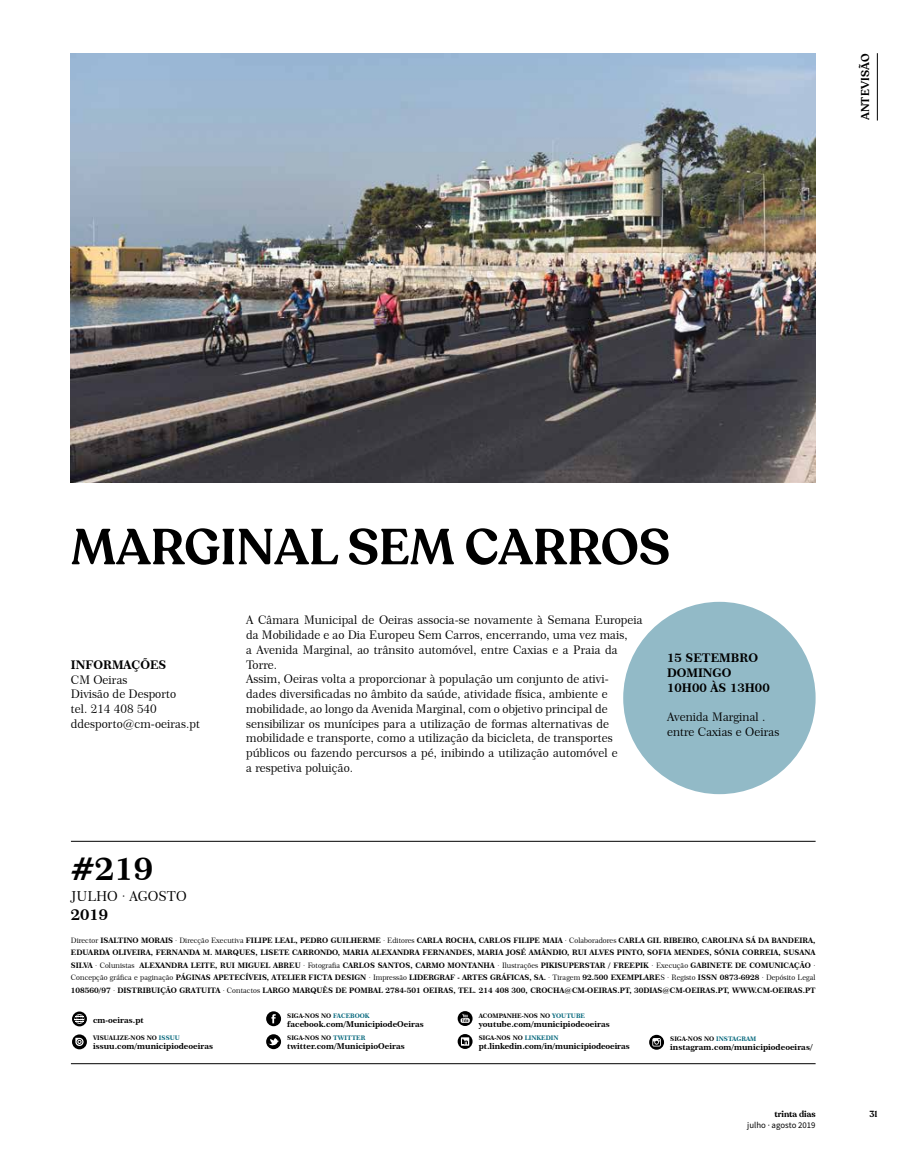
<style>
.page{position:relative;width:922px;height:1170px;background:#fff}
.page>*{position:absolute;margin:0;border:0;box-sizing:border-box;transform-origin:0 0}
.t1{font:600 50px "Recoleta";color:#000}
.t2{font:31.25px "Century 751 BT Bold B";color:#000}
.t3{font:15px "Century 751 BT Bold B";color:#000}
.t4{font:13.75px "Century 751 BT Roman B";color:#000}
.t5{font:11.88px/14.8px "Century 751 BT Roman B";color:#000}
.t6{font:11.88px/14.8px "Century 751 BT Bold B";color:#000}
.t7{font:600 11.25px "Recoleta";letter-spacing:.02em;color:#000}
.t8{font:8.75px "Source Sans Pro";color:#000}
.t9{font:600 8.75px "Recoleta";color:#000}
.t10{font:8.12px "Century 751 BT Bold B";color:#000}
.t11{font:7.5px/12.5px "Century 751 BT Bold B";color:#000;text-align:justify}
.t12{font:6.25px "Century 751 BT Bold B";color:#000}
.s1{font-family:"Century 751 BT Roman B"}
.s2{color:#00657a}
</style>
<div class="page">
<img style="left:71px;top:53px;width:744px;height:429px">
<hr style="left:876px;top:53px;width:1px;height:67px;background:#000">
<hr style="left:71px;top:841px;width:744px;height:1px;background:#000">
<hr style="left:71px;top:1063px;width:744px;height:1px;background:#000">
<div style="left:623px;top:601px;width:192px;height:193px;background:#92bac7;border-radius:50%"></div>
<svg style="left:72px;top:1034px;width:15px;height:15px"></svg>
<svg style="left:72px;top:1011px;width:15px;height:15px"></svg>
<svg style="left:75px;top:1013px;width:9px;height:10px"></svg>
<svg style="left:266px;top:1034px;width:15px;height:15px"></svg>
<svg style="left:266px;top:1011px;width:15px;height:15px"></svg>
<svg style="left:457px;top:1011px;width:15px;height:14px"></svg>
<svg style="left:457px;top:1034px;width:15px;height:14px"></svg>
<svg style="left:649px;top:1034px;width:15px;height:15px"></svg>
<h3 class="t7" style="left:858px;top:120px;width:69px;rotate:-90deg">ANTEVISÃO</h3>
<h1 class="t1" style="left:71px;top:516px;width:600px">MARGINAL SEM CARROS</h1>
<h3 class="t6" style="left:71px;top:657px;width:97px">INFORMAÇÕES</h3>
<h3 class="t5" style="left:71px;top:671px;width:131px">CM Oeiras<br>Divisão de Desporto<br>tel. 214 408 540 ddesporto@cm-oeiras.pt</h3>
<h2 class="t2" style="left:71px;top:849px;width:84px">#219</h2>
<h3 class="t4" style="left:71px;top:888px;width:117px">JULHO · AGOSTO</h3>
<h3 class="t3" style="left:71px;top:905px;width:39px">2019</h3>
<p class="t5" style="left:246px;top:612px;width:398px">A Câmara Municipal de Oeiras associa-se novamente à Semana Europeia da Mobilidade e ao Dia Europeu Sem Carros, encerrando, uma vez mais,<br>a Avenida Marginal, ao trânsito automóvel, entre Caxias e a Praia da Torre.<br>Assim, Oeiras volta a proporcionar à população um conjunto de ativi-<br>dades diversificadas no âmbito da saúde, atividade física, ambiente e mobilidade, ao longo da Avenida Marginal, com o objetivo principal de sensibilizar os munícipes para a utilização de formas alternativas de mobilidade e transporte, como a utilização da bicicleta, de transportes públicos ou fazendo percursos a pé, inibindo a utilização automóvel e<br>a respetiva poluição.</p>
<h3 class="t6" style="left:667px;top:650px;width:104px">15 SETEMBRO<br>DOMINGO<br>10H00 ÀS 13H00</h3>
<h3 class="t5" style="left:667px;top:709px;width:114px">Avenida Marginal . entre Caxias e Oeiras</h3>
<p class="t11" style="left:71px;top:933px;width:746px"><span class="s1">Director</span> ISALTINO MORAIS <span class="s1">· Direcção Executiva</span> FILIPE LEAL, PEDRO GUILHERME <span class="s1">· Editores</span> CARLA ROCHA, CARLOS FILIPE MAIA <span class="s1">· Colaboradores</span> CARLA GIL RIBEIRO, CAROLINA SÁ DA BANDEIRA, EDUARDA OLIVEIRA, FERNANDA M. MARQUES, LISETE CARRONDO, MARIA ALEXANDRA FERNANDES, MARIA JOSÉ AMÂNDIO, RUI ALVES PINTO, SOFIA MENDES, SÓNIA CORREIA, SUSANA SILVA <span class="s1">· Colunistas</span> ALEXANDRA LEITE, RUI MIGUEL ABREU <span class="s1">· Fotografia</span> CARLOS SANTOS, CARMO MONTANHA <span class="s1">· Ilustrações</span> PIKISUPERSTAR / FREEPIK <span class="s1">· Execução</span> GABINETE DE COMUNICAÇÃO <span class="s1">· Concepção gráfica e paginação</span> PÁGINAS APETECÍVEIS, ATELIER FICTA DESIGN <span class="s1">· Impressão</span> LIDERGRAF - ARTES GRÁFICAS, SA. <span class="s1">· Tiragem</span> 92.500 EXEMPLARE<span class="s1">S · Registo</span> ISSN 0873-6928 <span class="s1">· Depósito Legal </span>108560/97 <span class="s1">·</span> DISTRIBUIÇÃO GRATUITA <span class="s1">· Contactos</span> LARGO MARQUÊS DE POMBAL 2784-501 OEIRAS, TEL. 214 408 300, CROCHA@CM-OEIRAS.PT, 30DIAS@CM-OEIRAS.PT, WWW.CM-OEIRAS.PT</p>
<p class="t10" style="left:93px;top:1014px;width:52px">cm-oeiras.pt</p>
<p class="t12" style="left:93px;top:1033px;width:88px">VISUALIZE-NOS NO <span class="s2">ISSUU</span></p>
<p class="t10" style="left:93px;top:1040px;width:121px">issuu.com/municipiodeoeiras</p>
<p class="t12" style="left:287px;top:1011px;width:84px">SIGA-NOS NO <span class="s2">FACEBOOK</span></p>
<p class="t10" style="left:287px;top:1018px;width:138px">facebook.com/MunicipiodeOeiras</p>
<p class="t12" style="left:287px;top:1034px;width:80px">SIGA-NOS NO <span class="s2">TWITTER</span></p>
<p class="t10" style="left:287px;top:1041px;width:119px">twitter.com/MunicipioOeiras</p>
<p class="t12" style="left:478px;top:1011px;width:108px">ACOMPANHE-NOS NO <span class="s2">YOUTUBE</span></p>
<p class="t10" style="left:478px;top:1018px;width:132px">youtube.com/municipiodeoeiras</p>
<p class="t12" style="left:478px;top:1034px;width:81px">SIGA-NOS NO <span class="s2">LINKEDIN</span></p>
<p class="t10" style="left:478px;top:1041px;width:152px">pt.linkedin.com/in/municipiodeoeiras</p>
<p class="t12" style="left:670px;top:1034px;width:88px">SIGA-NOS NO <span class="s2">INSTAGRAM</span></p>
<p class="t10" style="left:670px;top:1041px;width:144px">instagram.com/municipiodeoeiras/</p>
<p class="t9" style="left:774px;top:1108px;width:43px">trinta dias</p>
<p class="t9" style="left:869px;top:1108px;width:10px">31</p>
<p class="t8" style="left:747px;top:1119px;width:70px">julho · agosto 2019</p>
</div>
